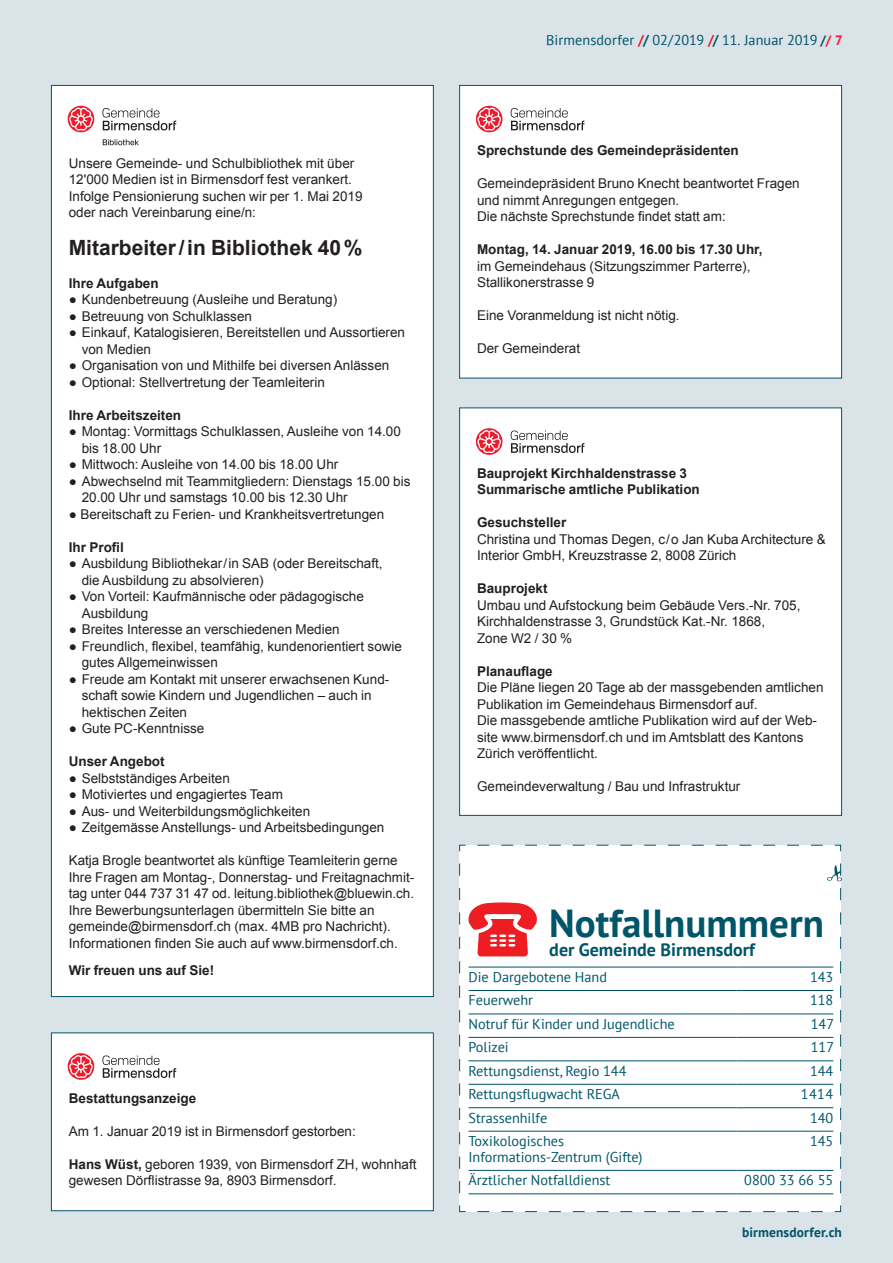
<style>
.page{position:relative;width:893px;height:1263px;background:#dae3e8}
.page>*{position:absolute;margin:0;border:0;box-sizing:border-box;transform-origin:0 0}
.t1{font:700 39px "PT Sans";color:#005569}
._2018-amtliche-grund{font:700 21px "Arial";color:#231f20}
.t2{font:700 18px "PT Sans";color:#005569}
.t3{font:14.25px "PT Sans";color:#005569}
._2018-amtliche-grund-2{font:13.5px/16.5px "Arial";color:#231f20}
._2018-amtliche-grund-3{font:700 13.5px "Arial";color:#231f20}
.t4{font:700 13.5px "PT Sans";letter-spacing:.01em;color:#005569}
.s1{font-weight:700}
.s2{font-weight:700;color:#ed1a35}
.s3{font-weight:700;font-size:13.5px}
.s4{font-weight:700;font-size:13.5px;color:#ed1a35}
</style>
<div class="page">
<div style="left:51px;top:85px;width:382px;height:911px;background:#fff"></div>
<svg style="left:68px;top:106px;width:26px;height:26px"></svg>
<svg style="left:102px;top:108px;width:74px;height:22px"></svg>
<svg style="left:69px;top:108px;width:24px;height:23px"></svg>
<svg style="left:103px;top:139px;width:36px;height:6px"></svg>
<div style="left:460px;top:85px;width:382px;height:293px;background:#fff"></div>
<div style="left:459px;top:85px;width:383px;height:293px;border:1px solid #005569"></div>
<svg style="left:476px;top:106px;width:26px;height:26px"></svg>
<svg style="left:511px;top:108px;width:73px;height:22px"></svg>
<svg style="left:477px;top:108px;width:24px;height:23px"></svg>
<div style="left:51px;top:1033px;width:382px;height:178px;background:#fff"></div>
<div style="left:51px;top:1032px;width:383px;height:179px;border:1px solid #005569"></div>
<svg style="left:68px;top:1053px;width:26px;height:27px"></svg>
<svg style="left:102px;top:1055px;width:74px;height:23px"></svg>
<svg style="left:69px;top:1055px;width:24px;height:23px"></svg>
<div style="left:460px;top:408px;width:382px;height:407px;background:#fff"></div>
<div style="left:459px;top:407px;width:383px;height:409px;border:1px solid #005569"></div>
<svg style="left:476px;top:428px;width:26px;height:27px"></svg>
<svg style="left:511px;top:430px;width:73px;height:23px"></svg>
<svg style="left:477px;top:430px;width:24px;height:23px"></svg>
<svg style="left:459px;top:844px;width:382px;height:368px;background:#f6f5f6"></svg>
<svg style="left:827px;top:857px;width:15px;height:336px;background:#eef3f5"></svg>
<p class="_2018-amtliche-grund-2" style="left:69px;top:155px;width:287px">Unsere Gemeinde- und Schulbibliothek mit über<br>12'000 Medien ist in Birmensdorf fest verankert.</p>
<p class="_2018-amtliche-grund-2" style="left:69px;top:188px;width:295px">Infolge Pensionierung suchen wir per 1. Mai 2019 oder nach Vereinbarung eine/n:</p>
<p class="_2018-amtliche-grund" style="left:69px;top:233px;width:295px">Mitarbeiter/in Bibliothek 40%</p>
<p class="_2018-amtliche-grund-3" style="left:69px;top:274px;width:91px">Ihre Aufgaben</p>
<p class="_2018-amtliche-grund-2" style="left:69px;top:291px;width:270px">● Kundenbetreuung (Ausleihe und Beratung)</p>
<p class="_2018-amtliche-grund-2" style="left:69px;top:308px;width:185px">● Betreuung von Schulklassen</p>
<p class="_2018-amtliche-grund-2" style="left:82px;top:324px;width:325px;text-indent:-13px">● Einkauf, Katalogisieren, Bereitstellen und Aussortieren von Medien</p>
<p class="_2018-amtliche-grund-2" style="left:69px;top:357px;width:322px">● Organisation von und Mithilfe bei diversen Anlässen</p>
<p class="_2018-amtliche-grund-2" style="left:69px;top:374px;width:258px">● Optional: Stellvertretung der Teamleiterin</p>
<p class="_2018-amtliche-grund-3" style="left:69px;top:406px;width:114px">Ihre Arbeitszeiten</p>
<p class="_2018-amtliche-grund-2" style="left:82px;top:423px;width:321px;text-indent:-13px">● Montag: Vormittags Schulklassen, Ausleihe von 14.00 bis 18.00 Uhr</p>
<p class="_2018-amtliche-grund-2" style="left:69px;top:456px;width:271px">● Mittwoch: Ausleihe von 14.00 bis 18.00 Uhr</p>
<p class="_2018-amtliche-grund-2" style="left:82px;top:473px;width:330px;text-indent:-13px">● Abwechselnd mit Teammitgliedern: Dienstags 15.00 bis<br>20.00 Uhr und samstags 10.00 bis 12.30 Uhr</p>
<p class="_2018-amtliche-grund-2" style="left:69px;top:506px;width:317px">● Bereitschaft zu Ferien- und Krankheitsvertretungen</p>
<p class="_2018-amtliche-grund-3" style="left:69px;top:538px;width:57px">Ihr Profil</p>
<p class="_2018-amtliche-grund-2" style="left:82px;top:555px;width:302px;text-indent:-13px">● Ausbildung Bibliothekar / in SAB (oder Bereitschaft, die Ausbildung zu absolvieren)</p>
<p class="_2018-amtliche-grund-2" style="left:82px;top:588px;width:284px;text-indent:-13px">● Von Vorteil: Kaufmännische oder pädagogische<br>Ausbildung</p>
<p class="_2018-amtliche-grund-2" style="left:69px;top:621px;width:273px">● Breites Interesse an verschiedenen Medien</p>
<p class="_2018-amtliche-grund-2" style="left:82px;top:638px;width:322px;text-indent:-13px">● Freundlich, flexibel, teamfähig, kundenorientiert sowie gutes Allgemeinwissen</p>
<p class="_2018-amtliche-grund-2" style="left:82px;top:671px;width:309px;text-indent:-13px">● Freude am Kontakt mit unserer erwachsenen Kund&shy;schaft sowie Kindern und Jugendlichen – auch in hektischen Zeiten</p>
<p class="_2018-amtliche-grund-2" style="left:69px;top:720px;width:137px">● Gute PC-Kenntnisse</p>
<p class="_2018-amtliche-grund-3" style="left:69px;top:753px;width:97px">Unser Angebot</p>
<p class="_2018-amtliche-grund-2" style="left:69px;top:770px;width:163px">● Selbstständiges Arbeiten</p>
<p class="_2018-amtliche-grund-2" style="left:69px;top:786px;width:216px">● Motiviertes und engagiertes Team</p>
<p class="_2018-amtliche-grund-2" style="left:69px;top:803px;width:243px">● Aus- und Weiterbildungsmöglichkeiten</p>
<p class="_2018-amtliche-grund-2" style="left:69px;top:819px;width:317px">● Zeitgemässe Anstellungs- und Arbeitsbedingungen</p>
<p class="_2018-amtliche-grund-2" style="left:69px;top:852px;width:347px">Katja Brogle beantwortet als künftige Teamleiterin gerne<br>Ihre Fragen am Montag-, Donnerstag- und Freitagnachmit&shy;tag unter 044 737 31 47 od. leitung.bibliothek@bluewin.ch.</p>
<p class="_2018-amtliche-grund-2" style="left:69px;top:902px;width:331px">Ihre Bewerbungsunterlagen übermitteln Sie bitte an gemeinde@birmensdorf.ch (max. 4MB pro Nachricht).<br>Informationen finden Sie auch auf www.birmensdorf.ch.</p>
<p class="_2018-amtliche-grund-3" style="left:69px;top:961px;width:147px">Wir freuen uns auf Sie!</p>
<p class="_2018-amtliche-grund-3" style="left:69px;top:1089px;width:129px">Bestattungsanzeige</p>
<p class="_2018-amtliche-grund-2" style="left:69px;top:1123px;width:289px">Am 1. Januar 2019 ist in Birmensdorf gestorben:</p>
<p class="_2018-amtliche-grund-2" style="left:69px;top:1156px;width:349px"><span class="s1">Hans Wüst,</span> geboren 1939, von Birmensdorf ZH, wohnhaft gewesen Dörflistrasse 9a, 8903 Birmensdorf.</p>
<p class="t3" style="left:546px;top:31px;width:298px">Birmensdorfer <span class="s2">/</span><span class="s1">/</span> 02/2019 <span class="s2">/</span><span class="s1">/</span> 11. Januar 2019 <span class="s3">/</span><span class="s4">/ 7</span></p>
<p class="_2018-amtliche-grund-3" style="left:477px;top:142px;width:263px">Sprechstunde des Gemeindepräsidenten</p>
<p class="_2018-amtliche-grund-2" style="left:477px;top:175px;width:324px">Gemeindepräsident Bruno Knecht beantwortet Fragen und nimmt Anregungen entgegen.<br>Die nächste Sprechstunde findet statt am:</p>
<p class="_2018-amtliche-grund-2" style="left:477px;top:241px;width:287px"><span class="s1">Montag, 14. Januar 2019, 16.00 bis 17.30 Uhr, </span>im Gemeindehaus (Sitzungszimmer Parterre),<br>Stallikonerstrasse 9</p>
<p class="_2018-amtliche-grund-2" style="left:477px;top:307px;width:204px">Eine Voranmeldung ist nicht nötig.</p>
<p class="_2018-amtliche-grund-2" style="left:477px;top:340px;width:105px">Der Gemeinderat</p>
<p class="_2018-amtliche-grund-3" style="left:477px;top:464px;width:212px">Bauprojekt Kirchhaldenstrasse 3</p>
<p class="_2018-amtliche-grund-3" style="left:477px;top:480px;width:224px">Summarische amtliche Publikation</p>
<p class="_2018-amtliche-grund-3" style="left:477px;top:513px;width:91px">Gesuchsteller</p>
<p class="_2018-amtliche-grund-2" style="left:477px;top:531px;width:350px">Christina und Thomas Degen, c / o Jan Kuba Architecture &amp;</p>
<p class="_2018-amtliche-grund-2" style="left:477px;top:547px;width:261px">Interior GmbH, Kreuzstrasse 2, 8008 Zürich</p>
<p class="_2018-amtliche-grund-3" style="left:477px;top:579px;width:72px">Bauprojekt</p>
<p class="_2018-amtliche-grund-2" style="left:477px;top:597px;width:325px">Umbau und Aufstockung beim Gebäude Vers.-Nr. 705,</p>
<p class="_2018-amtliche-grund-2" style="left:477px;top:613px;width:290px">Kirchhaldenstrasse 3, Grundstück Kat.-Nr. 1868,</p>
<p class="_2018-amtliche-grund-2" style="left:477px;top:630px;width:97px">Zone W2 / 30 %</p>
<p class="_2018-amtliche-grund-3" style="left:477px;top:662px;width:77px">Planauflage</p>
<p class="_2018-amtliche-grund-2" style="left:477px;top:679px;width:348px">Die Pläne liegen 20 Tage ab der massgebenden amtlichen</p>
<p class="_2018-amtliche-grund-2" style="left:477px;top:696px;width:282px">Publikation im Gemeindehaus Birmensdorf auf.</p>
<p class="_2018-amtliche-grund-2" style="left:477px;top:712px;width:342px">Die massgebende amtliche Publikation wird auf der Web-</p>
<p class="_2018-amtliche-grund-2" style="left:477px;top:729px;width:328px">site www.birmensdorf.ch und im Amtsblatt des Kantons</p>
<p class="_2018-amtliche-grund-2" style="left:477px;top:745px;width:122px">Zürich veröffentlicht.</p>
<p class="_2018-amtliche-grund-2" style="left:477px;top:778px;width:265px">Gemeindeverwaltung / Bau und Infrastruktur</p>
<p class="t1" style="left:549px;top:897px;width:276px">Notfallnummern</p>
<p class="t2" style="left:549px;top:938px;width:207px">der Gemeinde Birmensdorf</p>
<p class="t3" style="left:468px;top:968px;width:140px">Die Dargebotene Hand</p>
<p class="t3" style="left:810px;top:968px;width:25px">143</p>
<p class="t3" style="left:468px;top:991px;width:66px">Feuerwehr</p>
<p class="t3" style="left:810px;top:991px;width:25px">118</p>
<p class="t3" style="left:468px;top:1015px;width:208px">Notruf für Kinder und Jugendliche</p>
<p class="t3" style="left:811px;top:1015px;width:25px">147</p>
<p class="t3" style="left:468px;top:1038px;width:42px">Polizei</p>
<p class="t3" style="left:811px;top:1038px;width:25px">117</p>
<p class="t3" style="left:468px;top:1061px;width:159px">Rettungsdienst, Regio 144</p>
<p class="t3" style="left:810px;top:1061px;width:25px">144</p>
<p class="t3" style="left:468px;top:1085px;width:153px">Rettungsflugwacht REGA</p>
<p class="t3" style="left:801px;top:1085px;width:34px">1414</p>
<p class="t3" style="left:468px;top:1108px;width:80px">Strassenhilfe</p>
<p class="t3" style="left:810px;top:1108px;width:25px">140</p>
<p class="t3" style="left:468px;top:1132px;width:97px">Toxikologisches</p>
<p class="t3" style="left:468px;top:1148px;width:176px">Informations-Zentrum (Gifte)</p>
<p class="t3" style="left:810px;top:1132px;width:25px">145</p>
<p class="t3" style="left:468px;top:1171px;width:143px">Ärztlicher Notfalldienst</p>
<p class="t3" style="left:744px;top:1171px;width:91px">0800 33 66 55</p>
<p class="t4" style="left:742px;top:1224px;width:101px">birmensdorfer.ch</p>
</div>
